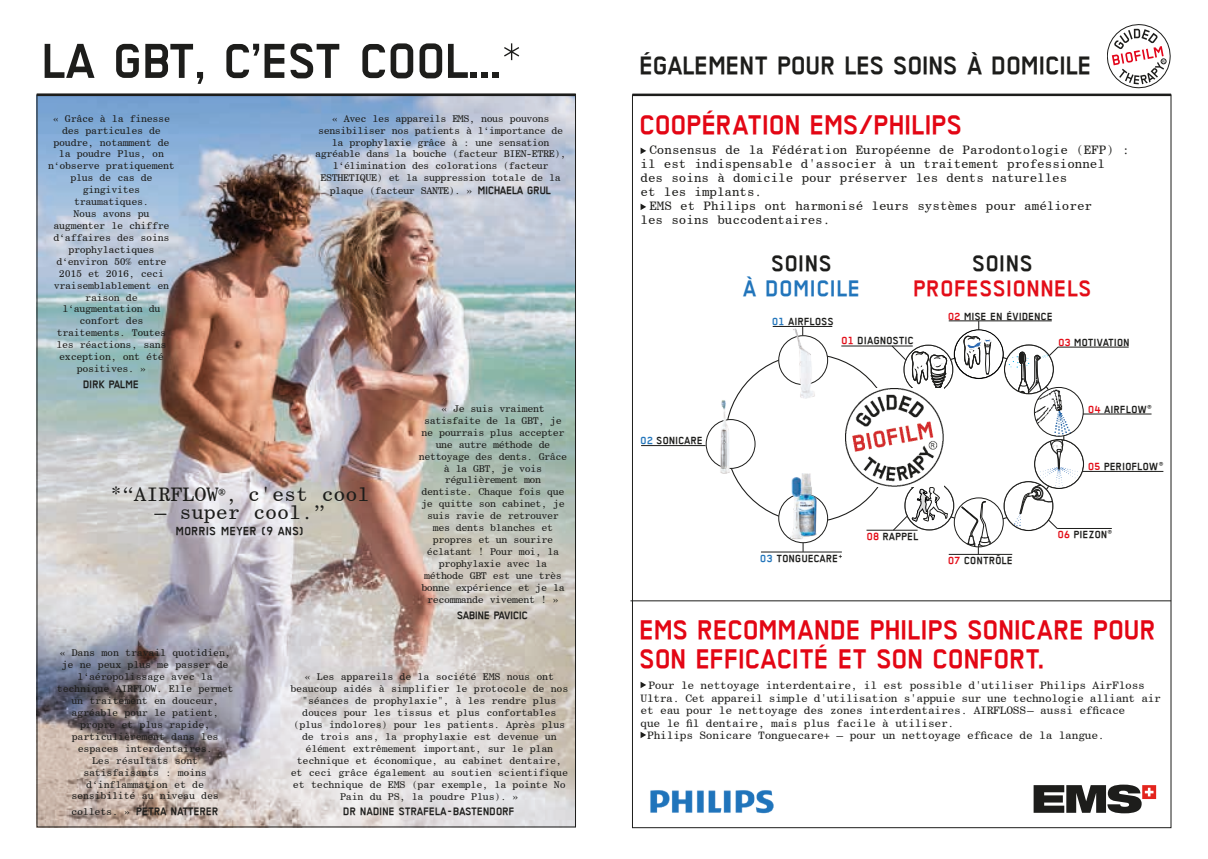
<style>
.page{position:relative;width:1208px;height:859px;background:#fff}
.page>*{position:absolute;margin:0;border:0;box-sizing:border-box;transform-origin:0 0}
.t1{font:55px "TRANS Bold";letter-spacing:-.03em;color:#1d1d1b}
.t2{font:30px/29px "TRANS Bold";letter-spacing:-.03em;color:#e30614}
.t3{font:28px "TRANS Bold";letter-spacing:-.03em;color:#1d1d1b}
.t4{font:25px "TRANS Bold";color:#e30d18}
.t5{font:25px "TRANS Bold";color:#1d1d1b}
.t6{font:25px "TRANS Bold";color:#2275bb}
.t7{font:20px "Century Schoolbook BT Monospace";color:#1d1d1b}
.t8{font:13px "TRANS Bold";color:#1d1d1b}
.t9{font:12.5px "Century Schoolbook BT Monospace";color:#1d1d1b}
.t10{font:12px "TRANS Bold";letter-spacing:-.03em;color:#1d1d1b}
.t11{font:11.5px "TRANS Bold";color:#1d1d1b}
.t12{font:11px "Century Schoolbook BT Monospace";letter-spacing:-.02em;color:#1d1d1b}
.t13{font:10px/11.9px "Century Schoolbook BT Monospace";letter-spacing:-.03em;color:#1d1d1b;text-align:center}
.t14{font:3.9px "Arial";color:#1d1d1b}
.s1{font-family:"TRANS Bold";font-size:12px}
.s2{color:#e30d18}
.s3{color:#2275bb}
.s4{font-family:"Century Schoolbook BT Monospace";font-size:10px}
</style>
<div class="page">
<img style="left:37px;top:96px;width:538px;height:732px">
<svg style="left:1033px;top:785px;width:123px;height:28px"></svg>
<img style="left:642px;top:790px;width:140px;height:39px">
<div style="left:1003px;top:481px;width:50px;height:50px;border:1px solid #1d1d1b;border-radius:50%"></div>
<svg style="left:904px;top:345px;width:49px;height:49px"></svg>
<img style="left:1034px;top:387px;width:49px;height:49px;border-radius:24px">
<div style="left:1034px;top:387px;width:49px;height:50px;border:1px solid #1d1d1b;border-radius:50%"></div>
<hr style="left:761px;top:552px;width:81px;height:1px;background:#1d1d1b">
<hr style="left:772px;top:326px;width:60px;height:1px;background:#1d1d1b">
<hr style="left:641px;top:445px;width:64px;height:1px;background:#1d1d1b">
<img style="left:845px;top:389px;width:98px;height:98px">
<hr style="left:948px;top:321px;width:103px;height:1px;background:#1d1d1b">
<hr style="left:841px;top:346px;width:71px;height:1px;background:#1d1d1b">
<svg style="left:891px;top:345px;width:56px;height:47px"></svg>
<hr style="left:948px;top:554px;width:64px;height:1px;background:#1d1d1b">
<svg style="left:954px;top:498px;width:49px;height:56px"></svg>
<hr style="left:1082px;top:471px;width:81px;height:1px;background:#1d1d1b">
<hr style="left:1083px;top:414px;width:68px;height:1px;background:#1d1d1b">
<hr style="left:1058px;top:347px;width:70px;height:1px;background:#1d1d1b">
<svg style="left:954px;top:321px;width:104px;height:73px"></svg>
<hr style="left:1057px;top:528px;width:54px;height:1px;background:#1d1d1b">
<svg style="left:1014px;top:440px;width:64px;height:89px"></svg>
<hr style="left:866px;top:530px;width:51px;height:1px;background:#1d1d1b">
<svg style="left:892px;top:486px;width:56px;height:45px"></svg>
<div style="left:778px;top:335px;width:50px;height:50px;border:1px solid #1d1d1b;border-radius:50%"></div>
<div style="left:705px;top:419px;width:50px;height:50px;border:1px solid #1d1d1b;border-radius:50%"></div>
<svg style="left:778px;top:494px;width:49px;height:49px"></svg>
<div style="left:778px;top:493px;width:50px;height:50px;border:1px solid #1d1d1b;border-radius:50%"></div>
<img style="left:789px;top:327px;width:28px;height:71px">
<img style="left:788px;top:474px;width:33px;height:65px">
<img style="left:714px;top:400px;width:19px;height:74px">
<svg style="left:640px;top:148px;width:6px;height:6px"></svg>
<svg style="left:640px;top:204px;width:6px;height:6px"></svg>
<svg style="left:640px;top:682px;width:6px;height:6px"></svg>
<svg style="left:640px;top:732px;width:6px;height:6px"></svg>
<hr style="left:630px;top:601px;width:541px;height:1px;background:#1d1d1b">
<hr style="left:632px;top:94px;width:539px;height:2px;background:#1d1d1b">
<svg style="left:1107px;top:24px;width:63px;height:64px"></svg>
<h1 class="t1" style="left:44px;top:32px;width:481px">LA GBT, C'EST COOL...*</h1>
<h3 class="t3" style="left:640px;top:51px;width:454px">ÉGALEMENT POUR LES SOINS À DOMICILE</h3>
<p class="t13" style="left:315px;top:112px;width:252px">« Avec les appareils EMS, nous pouvons sensibiliser nos patients à l‘importance de la prophylaxie grâce à : une sensation agréable dans la bouche (facteur BIEN-ETRE), l‘élimination des colorations (facteur ESTHETIQUE) et la suppression totale de la plaque (facteur SANTE). » <span class="s1">MICHAELA GRUL</span></p>
<h2 class="t2" style="left:640px;top:110px;width:325px">COOPÉRATION EMS/PHILIPS</h2>
<p class="t9" style="left:649px;top:143px;width:482px">Consensus de la Fédération Européenne de Parodontologie (EFP) :</p>
<p class="t9" style="left:640px;top:157px;width:466px">il est indispensable d'associer à un traitement professionnel</p>
<p class="t9" style="left:640px;top:171px;width:428px">des soins à domicile pour préserver les dents naturelles</p>
<p class="t9" style="left:640px;top:185px;width:123px">et les implants.</p>
<p class="t9" style="left:649px;top:199px;width:444px">EMS et Philips ont harmonisé leurs systèmes pour améliorer</p>
<p class="t9" style="left:640px;top:213px;width:191px">les soins buccodentaires.</p>
<p class="t13" style="left:48px;top:112px;width:128px">« Grâce à la finesse des particules de poudre, notamment de la poudre Plus, on n‘observe pratiquement plus de cas de gingivites traumatiques.<br>Nous avons pu augmenter le chiffre d‘affaires des soins prophylactiques d‘environ 50% entre<br>2015 et 2016, ceci vraisemblablement en raison de l‘augmentation du confort des traitements. Toutes les réactions, sans exception, ont été positives. »</p>
<p class="t10" style="left:83px;top:378px;width:57px">DIRK PALME</p>
<h3 class="t5" style="left:973px;top:250px;width:62px">SOINS</h3>
<h3 class="t4" style="left:914px;top:275px;width:180px">PROFESSIONNELS</h3>
<h3 class="t5" style="left:772px;top:250px;width:62px">SOINS</h3>
<h3 class="t6" style="left:743px;top:275px;width:119px">À DOMICILE</h3>
<p class="t11" style="left:947px;top:310px;width:107px"><span class="s2">02</span> MISE EN ÉVIDENCE</p>
<p class="t11" style="left:771px;top:316px;width:64px"><span class="s3">01</span> AIRFLOSS</p>
<p class="t11" style="left:841px;top:335px;width:75px"><span class="s2">01</span> DIAGNOSTIC</p>
<p class="t11" style="left:1058px;top:336px;width:74px"><span class="s2">03</span> MOTIVATION</p>
<p class="t14" style="left:1162px;top:59px;width:4px">R</p>
<h3 class="t7" style="left:110px;top:482px;width:261px">*“AIRFLOW<sup>®</sup>, c'est cool</h3>
<h3 class="t7" style="left:154px;top:500px;width:172px">— super cool.”</h3>
<h3 class="t8" style="left:176px;top:524px;width:129px">MORRIS MEYER (9 ANS)</h3>
<p class="t13" style="left:419px;top:402px;width:150px">« Je suis vraiment satisfaite de la GBT, je ne pourrais plus accepter une autre méthode de nettoyage des dents. Grâce à la GBT, je vois régulièrement mon dentiste. Chaque fois que je quitte son cabinet, je suis ravie de retrouver mes dents blanches et propres et un sourire éclatant ! Pour moi, la prophylaxie avec la méthode GBT est une très bonne expérience et je la recommande vivement ! »</p>
<p class="t10" style="left:457px;top:609px;width:72px">SABINE PAVICIC</p>
<p class="t13" style="left:57px;top:647px;width:178px">« Dans mon travail quotidien, je ne peux plus me passer de l‘aéropolissage avec la technique AIRFLOW. Elle permet un traitement en douceur, agréable pour le patient, propre et plus rapide, particulièrement dans les espaces interdentaires.<br>Les résultats sont satisfaisants : moins d‘inflammation et de sensibilité au niveau des</p>
<p class="t10" style="left:71px;top:805px;width:149px"><span class="s4">collets. »</span> PETRA NATTERER</p>
<p class="t13" style="left:290px;top:671px;width:279px">« Les appareils de la société EMS nous ont beaucoup aidés à simplifier le protocole de nos "séances de prophylaxie", à les rendre plus douces pour les tissus et plus confortables (plus indolores) pour les patients. Après plus de trois ans, la prophylaxie est devenue un élément extrêmement important, sur le plan technique et économique, au cabinet dentaire, et ceci grâce également au soutien scientifique et technique de EMS (par exemple, la pointe No Pain du PS, la poudre Plus). »</p>
<p class="t10" style="left:343px;top:805px;width:173px">DR NADINE STRAFELA-BASTENDORF</p>
<p class="t11" style="left:640px;top:435px;width:65px"><span class="s3">02</span> SONICARE</p>
<p class="t11" style="left:760px;top:552px;width:84px"><span class="s3">03</span> TONGUECARE<sup>+</sup></p>
<p class="t11" style="left:866px;top:530px;width:54px"><span class="s2">08</span> RAPPEL</p>
<p class="t11" style="left:947px;top:554px;width:67px"><span class="s2">07</span> CONTRÔLE</p>
<p class="t11" style="left:1088px;top:403px;width:66px"><span class="s2">04</span> AIRFLOW<sup>®</sup></p>
<p class="t11" style="left:1087px;top:460px;width:77px"><span class="s2">05</span> PERIOFLOW<sup>®</sup></p>
<p class="t11" style="left:1057px;top:528px;width:56px"><span class="s2">06</span> PIEZON<sup>®</sup></p>
<h2 class="t2" style="left:640px;top:615px;width:518px">EMS RECOMMANDE PHILIPS SONICARE POUR<br>SON EFFICACITÉ ET SON CONFORT.</h2>
<p class="t12" style="left:648px;top:679px;width:498px">Pour le nettoyage interdentaire, il est possible d'utiliser Philips AirFloss</p>
<p class="t12" style="left:640px;top:691px;width:522px">Ultra. Cet appareil simple d'utilisation s'appuie sur une technologie alliant air</p>
<p class="t12" style="left:640px;top:704px;width:486px">et eau pour le nettoyage des zones interdentaires. AIRFLOSS— aussi efficace</p>
<p class="t12" style="left:640px;top:716px;width:315px">que le fil dentaire, mais plus facile à utiliser.</p>
<p class="t12" style="left:647px;top:729px;width:459px">Philips Sonicare Tonguecare+ — pour un nettoyage efficace de la langue.</p>
</div>
